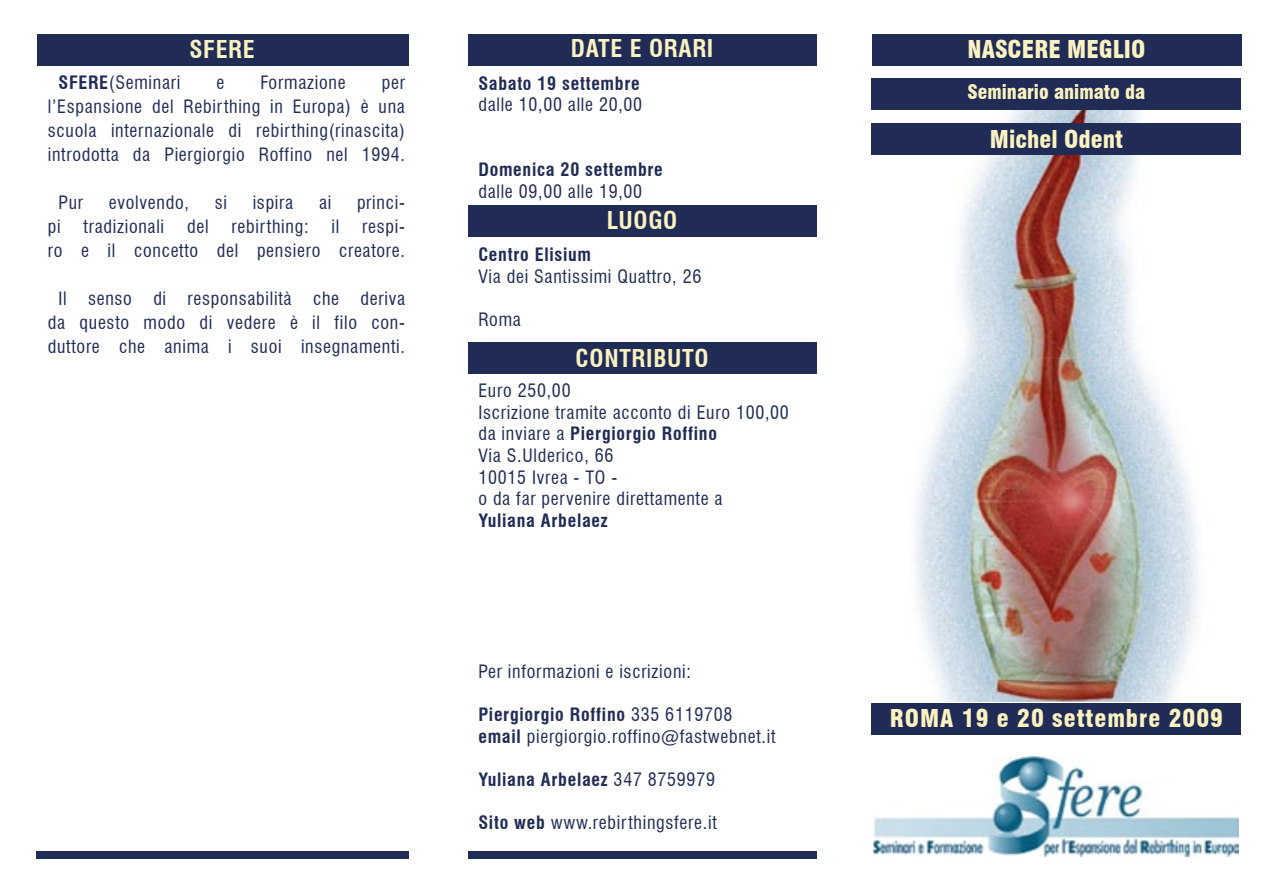
<style>
.page{position:relative;width:1263px;height:893px;background:#fff}
.page>*{position:absolute;margin:0;border:0;box-sizing:border-box;transform-origin:0 0}
.t1{font:700 condensed 24px "Swiss 721 BT";letter-spacing:.03em;color:#fbf2c1}
.t2{font:900 condensed 24px "Swiss 721 BT";color:#fbf2c1}
.t3{font:900 condensed 24px "Swiss 721 BT";letter-spacing:.04em;color:#fbf2c1}
.t4{font:900 condensed 19.5px "Swiss 721 BT";color:#fbf2c1}
.t5{font:condensed 18px/24px "Swiss 721 BT";letter-spacing:.04em;color:#212c56;text-align:justify}
.t6{font:700 condensed 18px "Swiss 721 BT";letter-spacing:.04em;color:#212c56}
.s1{font-weight:700}
.s2{font-weight:400}
</style>
<div class="page">
<div style="left:871px;top:703px;width:370px;height:32px;background:#212c56"></div>
<div style="left:871px;top:78px;width:370px;height:32px;background:#212c56"></div>
<div style="left:872px;top:34px;width:369px;height:32px;background:#212c56"></div>
<img style="left:915px;top:111px;width:283px;height:591px">
<div style="left:36px;top:852px;width:372px;height:7px;background:#212c56"></div>
<div style="left:871px;top:123px;width:370px;height:32px;background:#212c56"></div>
<div style="left:468px;top:34px;width:348px;height:32px;background:#212c56"></div>
<div style="left:468px;top:205px;width:348px;height:32px;background:#212c56"></div>
<div style="left:468px;top:342px;width:348px;height:32px;background:#212c56"></div>
<div style="left:37px;top:34px;width:371px;height:32px;background:#212c56"></div>
<div style="left:468px;top:852px;width:348px;height:7px;background:#212c56"></div>
<img style="left:873px;top:756px;width:366px;height:100px">
<p class="t1" style="left:189px;top:35px;width:67px">SFERE</p>
<p class="t5" style="left:58px;top:70px;width:123px"><span class="s1">SFERE</span>(Seminari</p>
<p class="t5" style="left:216px;top:70px;width:9px">e</p>
<p class="t5" style="left:260px;top:70px;width:87px">Formazione</p>
<p class="t5" style="left:48px;top:70px;width:359px;text-indent:334px">per l’Espansione del Rebirthing in Europa) è una scuola internazionale di rebirthing(rinascita) introdotta da Piergiorgio Roffino nel 1994.</p>
<p class="t5" style="left:58px;top:190px;width:26px">Pur</p>
<p class="t5" style="left:109px;top:190px;width:82px">evolvendo,</p>
<p class="t5" style="left:215px;top:190px;width:14px">si</p>
<p class="t5" style="left:253px;top:190px;width:42px">ispira</p>
<p class="t5" style="left:319px;top:190px;width:14px">ai</p>
<p class="t5" style="left:357px;top:190px;width:50px">princi-</p>
<p class="t5" style="left:48px;top:214px;width:14px">pi</p>
<p class="t5" style="left:84px;top:214px;width:82px">tradizionali</p>
<p class="t5" style="left:187px;top:214px;width:23px">del</p>
<p class="t5" style="left:231px;top:214px;width:79px">rebirthing:</p>
<p class="t5" style="left:331px;top:214px;width:9px">il</p>
<p class="t5" style="left:48px;top:214px;width:359px;text-align:right">respi-<br>ro e il concetto del pensiero creatore.</p>
<p class="t5" style="left:48px;top:286px;width:359px;text-align:center">Il senso di responsabilità che deriva da questo modo di vedere è il filo con&shy;duttore che anima i suoi insegnamenti.</p>
<p class="t1" style="left:571px;top:34px;width:144px">DATE E ORARI</p>
<p class="t6" style="left:478px;top:72px;width:163px">Sabato 19 settembre</p>
<p class="t5" style="left:478px;top:93px;width:165px">dalle 10,00 alle 20,00</p>
<p class="t6" style="left:478px;top:159px;width:186px">Domenica 20 settembre</p>
<p class="t5" style="left:478px;top:179px;width:165px">dalle 09,00 alle 19,00</p>
<p class="t1" style="left:607px;top:206px;width:72px">LUOGO</p>
<p class="t6" style="left:478px;top:244px;width:114px">Centro Elisium</p>
<p class="t5" style="left:478px;top:264px;width:224px">Via dei Santissimi Quattro, 26</p>
<p class="t5" style="left:478px;top:307px;width:44px">Roma</p>
<p class="t1" style="left:576px;top:344px;width:134px">CONTRIBUTO</p>
<p class="t5" style="left:478px;top:379px;width:94px">Euro 250,00</p>
<p class="t5" style="left:478px;top:400px;width:312px">Iscrizione tramite acconto di Euro 100,00</p>
<p class="t6" style="left:478px;top:423px;width:240px"><span class="s2">da inviare a</span> Piergiorgio Roffino</p>
<p class="t5" style="left:478px;top:443px;width:137px">Via S.Ulderico, 66</p>
<p class="t5" style="left:478px;top:465px;width:140px">10015 Ivrea - TO -</p>
<p class="t5" style="left:478px;top:487px;width:246px">o da far pervenire direttamente a</p>
<p class="t6" style="left:478px;top:509px;width:131px">Yuliana Arbelaez</p>
<p class="t5" style="left:478px;top:659px;width:214px">Per informazioni e iscrizioni:</p>
<p class="t6" style="left:478px;top:704px;width:255px">Piergiorgio Roffino <span class="s2">335 6119708</span></p>
<p class="t5" style="left:478px;top:724px;width:299px"><span class="s1">email</span> piergiorgio.roffino@fastwebnet.it</p>
<p class="t6" style="left:478px;top:769px;width:238px">Yuliana Arbelaez <span class="s2">347 8759979</span></p>
<p class="t5" style="left:478px;top:811px;width:240px"><span class="s1">Sito web</span> www.rebirthingsfere.it</p>
<p class="t2" style="left:968px;top:35px;width:179px">NASCERE MEGLIO</p>
<p class="t4" style="left:967px;top:81px;width:179px">Seminario animato da</p>
<p class="t2" style="left:990px;top:124px;width:135px">Michel Odent</p>
<p class="t3" style="left:890px;top:704px;width:335px">ROMA 19 e 20 settembre 2009</p>
</div>
